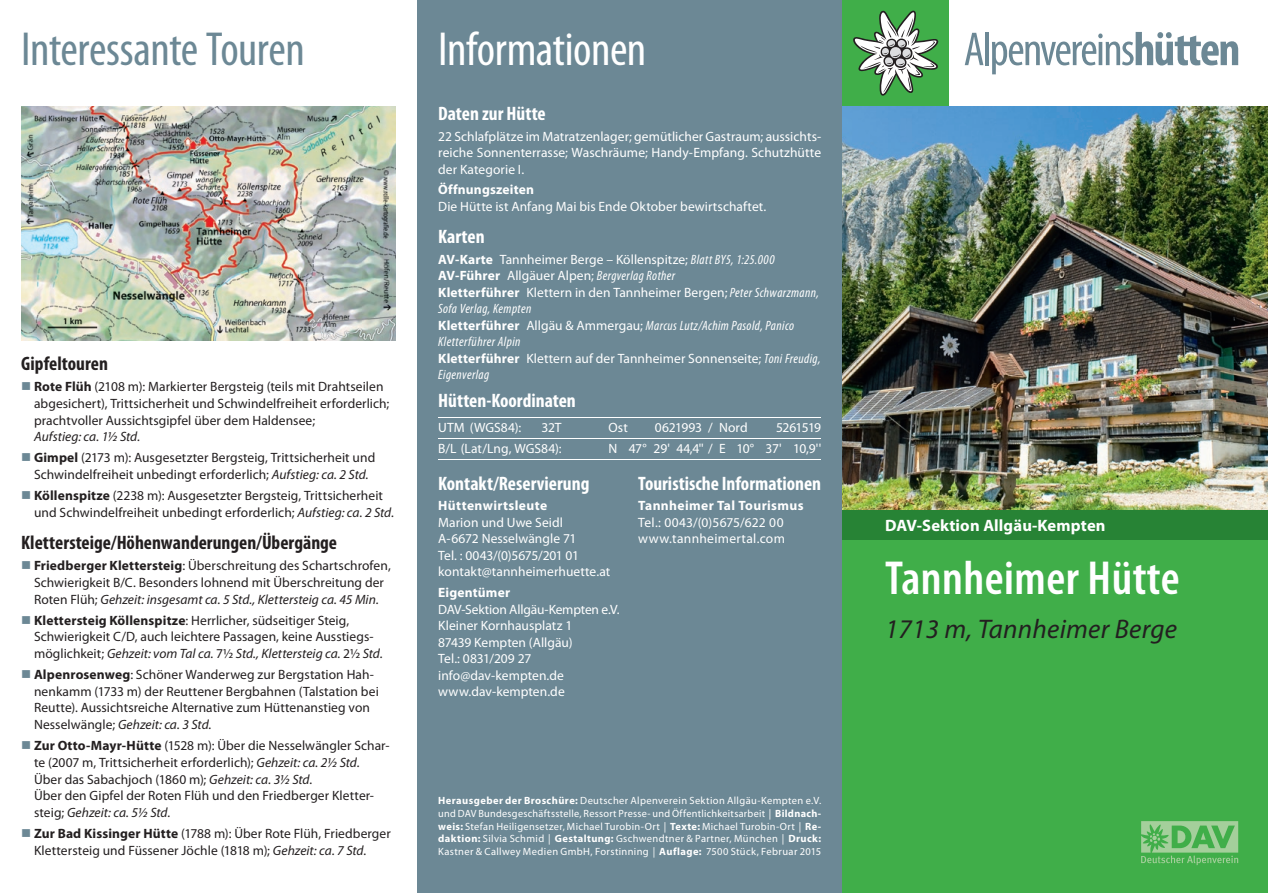
<style>
.page{position:relative;width:1268px;height:893px;background:#fff}
.page>*{position:absolute;margin:0;border:0;box-sizing:border-box;transform-origin:0 0}
.t1{font:condensed 48px "Myriad Pro";letter-spacing:-.01em;color:#6c8895}
.t2{font:600 condensed 48px "Myriad Pro";letter-spacing:.01em;color:#fff}
.t3{font:condensed 48px "Myriad Pro";letter-spacing:-.01em;color:#fff}
.t4{font:italic 27px "Myriad Pro";letter-spacing:.01em;color:#231f20}
.t5{font:700 condensed 19.5px "Myriad Pro";color:#fff}
.t6{font:700 condensed 19.5px "Myriad Pro";color:#231f20}
.t7{font:700 16.5px "Myriad Pro";letter-spacing:.01em;color:#fff}
.t8{font:13.5px/16.6px "Myriad Pro";letter-spacing:.005em;color:#231f20}
.t9{font:13.5px/16.5px "Myriad Pro";letter-spacing:.005em;color:#fff}
.t10{font:italic condensed 13.5px/16.5px "Myriad Pro";letter-spacing:.03em;color:#fff}
.t11{font:700 13.5px "Myriad Pro";letter-spacing:.025em;color:#fff}
.t12{font:13.5px/16.5px "Myriad Pro";letter-spacing:.025em;color:#fff}
.t13{font:13.5px "Myriad Pro";letter-spacing:-.035em;color:#fff}
.t14{font:13.5px "Myriad Pro";letter-spacing:-.045em;color:#fff}
.t15{font:10.5px/12.6px "Myriad Pro";letter-spacing:.035em;color:#fff;text-align:justify}
.s1{font-weight:700}
.s2{font-style:italic}
.s3{font-weight:700;font-style:normal;font-stretch:normal}
.s4{font-style:normal;font-stretch:normal}
</style>
<div class="page">
<div style="left:417px;top:0;width:425px;height:893px;background:#6c8895"></div>
<div style="left:842px;top:0;width:106px;height:106px;background:#40ae49"></div>
<svg style="left:853px;top:10px;width:85px;height:86px"></svg>
<svg style="left:964px;top:33px;width:19px;height:32px"></svg>
<hr style="left:985px;top:32px;width:3px;height:33px;background:#6c8895">
<svg style="left:992px;top:32px;width:245px;height:42px"></svg>
<div style="left:842px;top:510px;width:425px;height:383px;background:#40ae49"></div>
<img style="left:842px;top:106px;width:425px;height:404px">
<svg style="left:1141px;top:821px;width:96px;height:44px"></svg>
<div style="left:842px;top:510px;width:425px;height:30px;background:#278335"></div>
<hr style="left:438px;top:417px;width:383px;height:1px;background:#fff">
<hr style="left:438px;top:438px;width:383px;height:1px;background:#fff">
<hr style="left:438px;top:459px;width:383px;height:1px;background:#fff">
<img style="left:21px;top:106px;width:374px;height:234px">
<h1 class="t1" style="left:21px;top:20px;width:285px">Interessante Touren</h1>
<h3 class="t6" style="left:21px;top:352px;width:88px">Gipfeltouren</h3>
<p class="t8" style="left:34px;top:378px;width:357px"><span class="s1">Rote Flüh</span> (2108 m): Markierter Bergsteig (teils mit Drahtseilen abgesichert), Trittsicherheit und Schwindelfreiheit erfor der lich; prachtvoller Aussichtsgipfel über dem Haldensee;</p>
<p class="t8" style="left:34px;top:426px;width:343px;line-height:21px"><span class="s2">Aufstieg: ca. 1½ Std.<br></span><span class="s1">Gimpel</span> (2173 m): Ausgesetzter Bergsteig, Trittsicherheit und</p>
<p class="t8" style="left:34px;top:464px;width:350px;line-height:21px">Schwindelfreiheit unbedingt erforderlich; <span class="s2">Aufstieg: ca. 2 Std.<br></span><span class="s1">Köllenspitze</span> (2238 m): Ausgesetzter Bergsteig, Trittsicherheit</p>
<p class="t8" style="left:34px;top:504px;width:361px">und Schwindelfreiheit unbedingt erforderlich; <span class="s2">Aufstieg: ca. 2 Std.</span></p>
<h3 class="t6" style="left:21px;top:531px;width:317px">Klettersteige/Höhenwanderungen/Übergänge</h3>
<p class="t8" style="left:34px;top:557px;width:358px"><span class="s1">Friedberger Klettersteig</span>: Überschreitung des Schartschrofen,<br>Schwierigkeit B/C. Besonders lohnend mit Überschreitung der<br>Roten Flüh; <span class="s2">Gehzeit: insgesamt ca. 5 Std., Klettersteig ca. 45 Min.</span></p>
<p class="t8" style="left:34px;top:612px;width:350px"><span class="s1">Klettersteig Köllenspitze</span>: Herrlicher, südseitiger Steig,<br>Schwierigkeit C/D, auch leichtere Passagen, keine Ausstiegs&shy;möglichkeit; <span class="s2">Gehzeit: vom Tal ca.</span> 7½ <span class="s2">Std., Klettersteig ca.</span> 2½ <span class="s2">Std.</span></p>
<p class="t8" style="left:34px;top:666px;width:346px"><span class="s1">Alpenrosenweg</span>: Schöner Wanderweg zur Bergstation Hah&shy;nenkamm (1733 m) der Reuttener Bergbahnen (Talstation bei Reutte). Aussichtsreiche Alternative zum Hüttenanstieg von Nesselwängle; <span class="s2">Gehzeit: ca. 3 Std.</span></p>
<p class="t8" style="left:34px;top:737px;width:357px"><span class="s1">Zur Otto-Mayr-Hütte</span> (1528 m): Über die Nesselwängler Schar&shy;te (2007 m, Trittsicherheit erforderlich); <span class="s2">Gehzeit: ca. 2½ Std.<br></span>Über das Sabachjoch (1860 m); <span class="s2">Gehzeit: ca. 3½ Std.<br></span>Über den Gipfel der Roten Flüh und den Friedberger Kletter&shy;steig; <span class="s2">Gehzeit: ca. 5½ Std.</span></p>
<p class="t8" style="left:34px;top:825px;width:358px"><span class="s1">Zur Bad Kissinger Hütte</span> (1788 m): Über Rote Flüh, Friedberger<br>Klettersteig und Füssener Jöchle (1818 m); <span class="s2">Gehzeit: ca. 7 Std.</span></p>
<h1 class="t3" style="left:438px;top:20px;width:209px">Informationen</h1>
<h3 class="t5" style="left:438px;top:101px;width:109px">Daten zur Hütte</h3>
<p class="t9" style="left:438px;top:128px;width:384px;text-align:justify">22 Schlafplätze im Matratzenlager; gemütlicher Gastraum; aussichts&shy;reiche Sonnenterrasse; Waschräume; Handy-Empfang. Schutzhütte der Kategorie I.</p>
<p class="t11" style="left:438px;top:181px;width:97px">Öffnungszeiten</p>
<p class="t9" style="left:438px;top:198px;width:329px">Die Hütte ist Anfang Mai bis Ende Oktober bewirtschaftet.</p>
<h3 class="t5" style="left:438px;top:224px;width:48px">Karten</h3>
<p class="t10" style="left:438px;top:251px;width:384px"><span class="s3">AV-Karte</span> <span class="s4">Tannheimer Berge – Köllenspitze;</span> Blatt BY5, 1:25.000<br><span class="s3">AV-Führer</span> <span class="s4">Allgäuer Alpen;</span> Bergverlag Rother<br><span class="s3">Kletterführer</span> <span class="s4">Klettern in den Tannheimer Bergen;</span> Peter Schwarzmann, Sofa Verlag, Kempten<br><span class="s3">Kletterführer</span> <span class="s4">Allgäu &amp; Ammergau;</span> Marcus Lutz/Achim Pasold, Panico Kletterführer Alpin<br><span class="s3">Kletterführer</span> <span class="s4">Klettern auf der Tannheimer Sonnenseite;</span> Toni Freudig, Eigenverlag</p>
<h3 class="t5" style="left:438px;top:389px;width:139px">Hütten-Koordinaten</h3>
<p class="t9" style="left:438px;top:419px;width:84px">UTM (WGS84):</p>
<p class="t9" style="left:541px;top:419px;width:22px">32T</p>
<p class="t9" style="left:608px;top:419px;width:21px">Ost</p>
<p class="t9" style="left:655px;top:419px;width:94px">0621993 / Nord</p>
<p class="t14" style="left:775px;top:420px;width:47px">5261519</p>
<p class="t9" style="left:438px;top:440px;width:125px">B/L (Lat/Lng, WGS84):</p>
<p class="t13" style="left:608px;top:440px;width:214px">N 47° 29' 44,4'' / E 10° 37' 10,9''</p>
<h3 class="t5" style="left:438px;top:471px;width:153px">Kontakt/Reservierung</h3>
<p class="t11" style="left:438px;top:497px;width:110px">Hüttenwirtsleute</p>
<p class="t9" style="left:438px;top:514px;width:174px">Marion und Uwe Seidl<br>A-6672 Nesselwängle 71<br>Tel. : 0043/(0)5675/201 01 kontakt@tannheimerhuette.at</p>
<p class="t11" style="left:438px;top:584px;width:73px">Eigentümer</p>
<p class="t9" style="left:438px;top:601px;width:183px">DAV-Sektion Allgäu-Kempten e.V.<br>Kleiner Kornhausplatz 1<br>87439 Kempten (Allgäu)<br>Tel.: 0831/209 27 info@dav-kempten.de www.dav-kempten.de</p>
<h3 class="t5" style="left:638px;top:471px;width:184px">Touristische Informationen</h3>
<p class="t11" style="left:638px;top:497px;width:167px">Tannheimer Tal Tourismus</p>
<p class="t12" style="left:638px;top:514px;width:148px">Tel.: 0043/(0)5675/622 00 www.tannheimertal.com</p>
<p class="t15" style="left:438px;top:794px;width:384px"><span class="s1">Herausgeber der Broschüre:</span> Deutscher Alpenverein Sektion Allgäu-Kempten e.V. und DAV Bundesgeschäftsstelle, Ressort Presse- und Öffentlichkeits arbeit | <span class="s1">Bildnach&shy;weis:</span> Stefan Heiligensetzer, Michael Turobin-Ort | <span class="s1">Texte:</span> Michael Turobin-Ort | <span class="s1">Re&shy;daktion:</span> Silvia Schmid | <span class="s1">Gestaltung:</span> Gschwendtner &amp; Partner, München | <span class="s1">Druck:<br></span>Kastner &amp; Callwey Medien GmbH, Forstinning | <span class="s1">Auflage:</span> 7500 Stück, Februar 2015</p>
<p class="t7" style="left:884px;top:515px;width:222px">DAV-Sektion Allgäu-Kempten</p>
<h1 class="t2" style="left:884px;top:548px;width:296px">Tannheimer Hütte</h1>
<h2 class="t4" style="left:884px;top:612px;width:293px">1713 m, Tannheimer Berge</h2>
</div>
